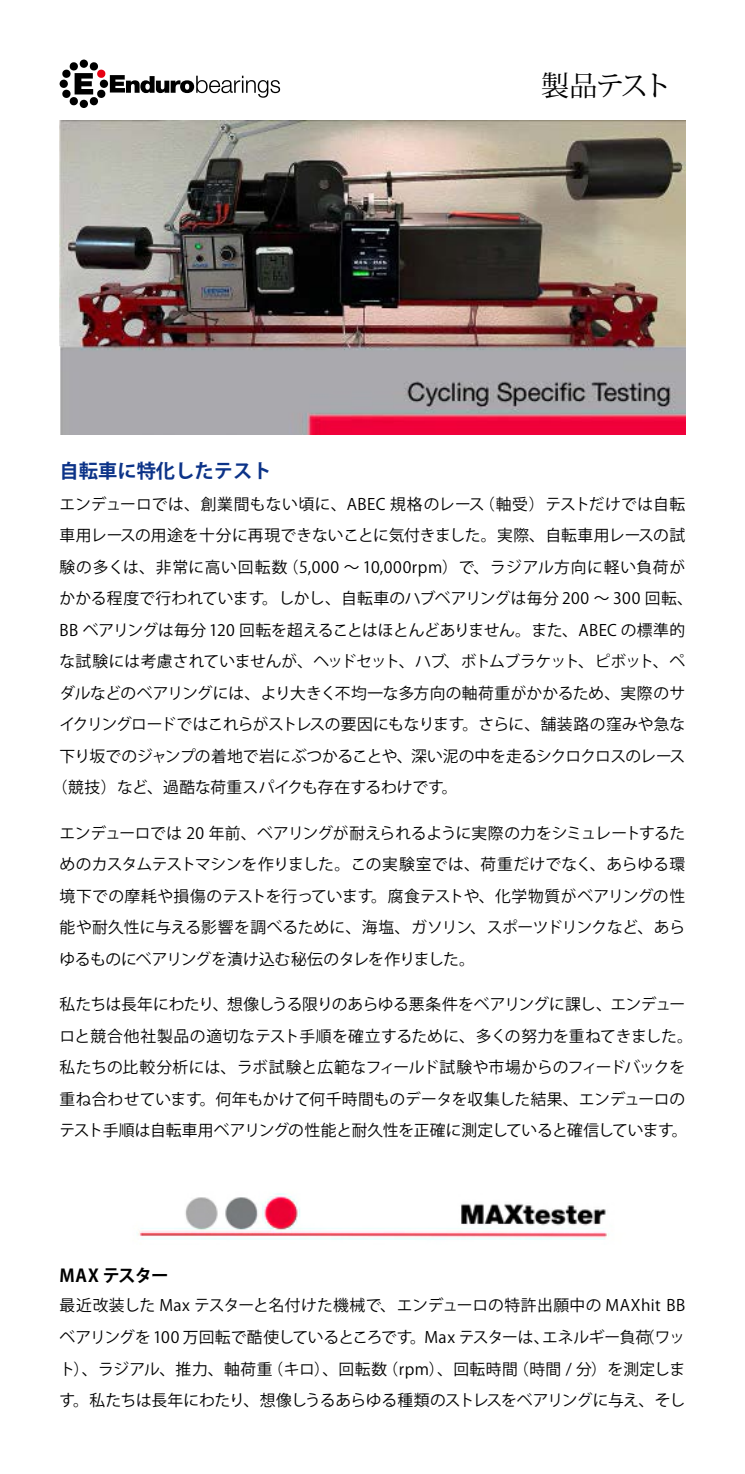
<style>
.page{position:relative;width:745px;height:1474px;background:#fff}
.page>*{position:absolute;margin:0;border:0;box-sizing:border-box;transform-origin:0 0}
.t1{font:28px "Koz Min Pr 6 N";letter-spacing:-.095em;color:#000}
.t2{font:700 19.25px "Koz Go Pro";color:#0c3388}
.t3{font:700 17.5px "Koz Go Pro";letter-spacing:-.06em;color:#000}
.t4{font:15.75px/31.5px "Koz Go Pro";letter-spacing:-.005em;color:#000}
.t5{font:15.75px/31.5px "Koz Go Pro";letter-spacing:-.025em;color:#000}
.t6{font:15.75px/31.5px "Koz Go Pro";letter-spacing:.025em;color:#000;text-align:right}
.t7{font:15.75px "Koz Go Pro";letter-spacing:-.035em;color:#000}
.t8{font:15.75px "Koz Go Pro";letter-spacing:-.03em;color:#000}
.t9{font:15.75px "Koz Go Pro";letter-spacing:.045em;color:#000}
.t10{font:15.75px "Koz Go Pro";letter-spacing:.02em;color:#000}
.t11{font:15.75px "Koz Go Pro";letter-spacing:.05em;color:#000}
.t12{font:15.75px "Koz Go Pro";letter-spacing:.015em;color:#000}
</style>
<div class="page">
<img style="left:60px;top:121px;width:624px;height:313px">
<div style="left:80px;top:60px;width:8px;height:8px;background:#000;border-radius:50%"></div>
<div style="left:60px;top:80px;width:8px;height:8px;background:#000;border-radius:50%"></div>
<svg style="left:62px;top:62px;width:218px;height:44px"></svg>
<img style="left:136px;top:1193px;width:473px;height:47px">
<p class="t2" style="left:60px;top:458px;width:213px">自転車に特化したテスト</p>
<h1 class="t1" style="left:541px;top:70px;width:132px">製品テスト</h1>
<p class="t10" style="left:60px;top:493px;width:426px">エンデューロでは、創業間もない頃に、ABEC 規格のレース</p>
<p class="t4" style="left:60px;top:520px;width:626px">車用レースの用途を十分に再現できないことに気付きました。実際、自転車用レースの試</p>
<p class="t9" style="left:283px;top:556px;width:403px">（5,000 〜 10,000rpm）で、ラジアル方向に軽い負荷が</p>
<p class="t12" style="left:479px;top:493px;width:207px">（軸受）テストだけでは自転</p>
<p class="t11" style="left:60px;top:556px;width:229px">験の多くは、非常に高い回転数</p>
<p class="t4" style="left:60px;top:583px;width:634px">かかる程度で行われています。しかし、自転車のハブベアリングは毎分 200 ～ 300 回転、</p>
<p class="t4" style="left:60px;top:614px;width:626px">BB ベアリングは毎分 120 回転を超えることはほとんどありません。また、ABEC の標準的</p>
<p class="t5" style="left:60px;top:646px;width:626px">な試験には考慮されていませんが、ヘッドセット、ハブ、ボトムブラケット、ピボット、ペ</p>
<p class="t4" style="left:60px;top:677px;width:626px">ダルなどのベアリングには、より大きく不均一な多方向の軸荷重がかかるため、実際のサ</p>
<p class="t7" style="left:60px;top:714px;width:626px">イクリングロードではこれらがストレスの要因にもなります。さらに、舗装路の窪みや急な</p>
<p class="t8" style="left:60px;top:745px;width:626px">下り坂でのジャンプの着地で岩にぶつかることや、深い泥の中を走るシクロクロスのレース</p>
<p class="t4" style="left:52px;top:772px;width:407px">（競技）など、過酷な荷重スパイクも存在するわけです。</p>
<p class="t4" style="left:60px;top:817px;width:626px;text-align:justify">エンデューロでは 20 年前、ベアリングが耐えられるように実際の力をシミュレートするためのカスタムテストマシンを作りました。この実験室では、荷重だけでなく、あらゆる環境下での摩耗や損傷のテストを行っています。腐食テストや、化学物質がベアリングの性能や耐久性に与える影響を調べるために、海塩、ガソリン、スポーツドリンクなど、あらゆるものにベアリングを漬け込む秘伝のタレを作りました。</p>
<p class="t4" style="left:60px;top:989px;width:634px">私たちは長年にわたり、想像しうる限りのあらゆる悪条件をベアリングに課し、エンデューロと競合他社製品の適切なテスト手順を確立するために、多くの努力を重ねてきました。私たちの比較分析には、ラボ試験と広範なフィールド試験や市場からのフィードバックを重ね合わせています。何年もかけて何千時間ものデータを収集した結果、エンデューロのテスト手順は自転車用ベアリングの性能と耐久性を正確に測定していると確信しています。</p>
<p class="t3" style="left:60px;top:1263px;width:110px">MAX テスター</p>
<p class="t6" style="left:60px;top:1290px;width:626px">最近改装した Max テスターと名付けた機械で、エンデューロの特許出願中の MAXhit BB（ワッ</p>
<p class="t4" style="left:513px;top:1321px;width:173px;text-indent:-453px">ベアリングを100 万回転で酷使しているところです。Max テスターは、<br>（時間 / 分）を測定しま</p>
<p class="t4" style="left:541px;top:1321px;width:110px">エネルギー負荷</p>
<p class="t5" style="left:60px;top:1353px;width:626px">ト）、ラジアル、推力、軸荷重<br>す。私たちは長年にわたり、想像しうるあらゆる種類のストレスをベアリングに与え、そし</p>
<p class="t4" style="left:267px;top:1353px;width:121px">（キロ）、回転数</p>
<p class="t4" style="left:382px;top:1353px;width:137px">（rpm）、回転時間</p>
</div>
